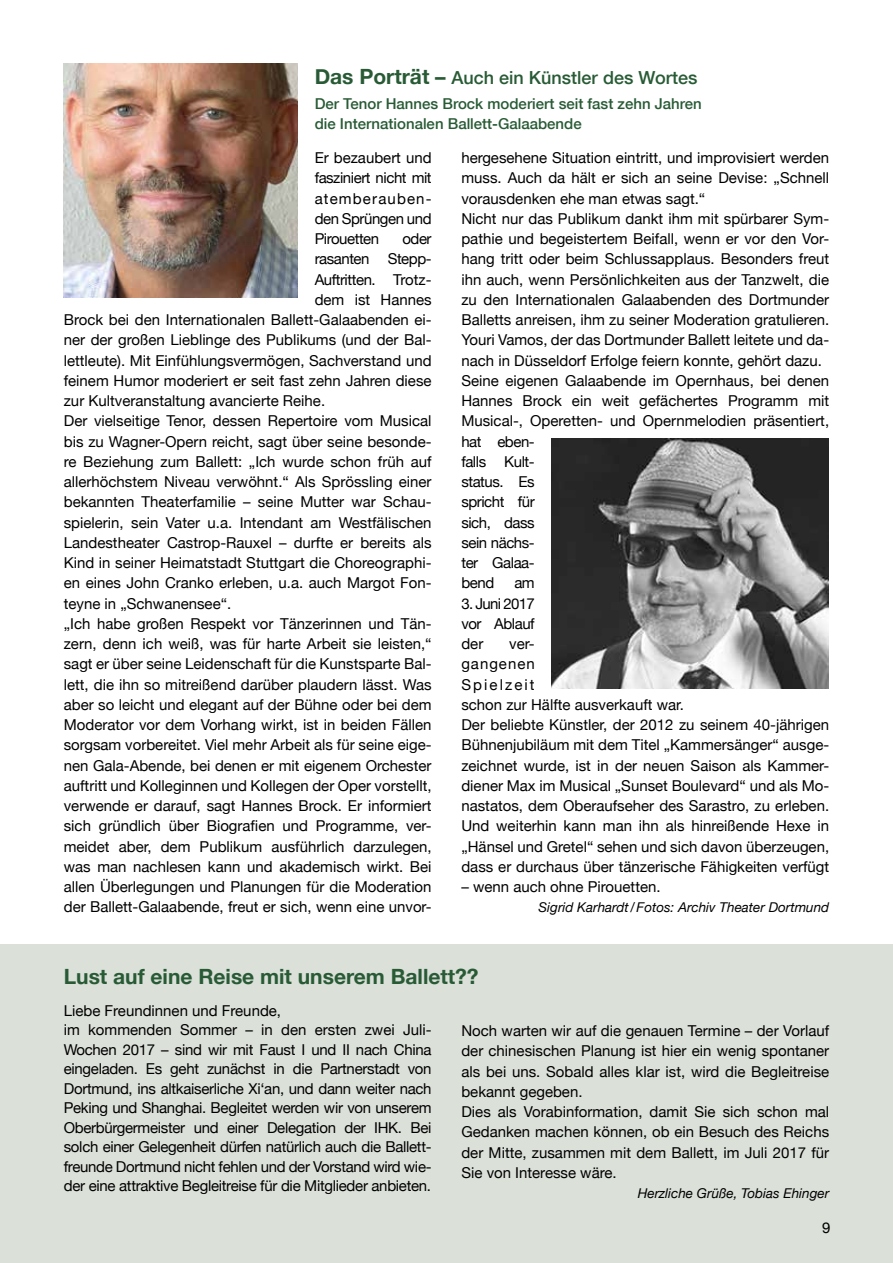
<style>
.page{position:relative;width:893px;height:1263px;background:#fff}
.page>*{position:absolute;margin:0;border:0;box-sizing:border-box;transform-origin:0 0}
.t1{font:700 21px "Helvetica Neue";color:#285b35}
.t2{font:500 18px "Helvetica Neue";color:#285b35}
.t3{font:15px/20.2px "Helvetica Neue";color:#000}
.t4{font:15px/19.5px "Helvetica Neue";letter-spacing:-.02em;color:#000}
.t5{font:500 15px/20.2px "Helvetica Neue";color:#285b35}
.t6{font:15px "Helvetica Neue";letter-spacing:-.03em;color:#000}
.t7{font:italic 13.5px "Helvetica Neue";color:#000}
.s1{font-weight:700;font-size:21px}
</style>
<div class="page">
<div style="left:0;top:944px;width:893px;height:319px;background:#dbe0d9"></div>
<img style="left:64px;top:64px;width:234px;height:234px">
<img style="left:552px;top:438px;width:276px;height:251px">
<p class="t2" style="left:315px;top:63px;width:384px"><span class="s1">Das Porträt –</span> Auch ein Künstler des Wortes</p>
<p class="t5" style="left:315px;top:93px;width:389px">Der Tenor Hannes Brock moderiert seit fast zehn Jahren die Internationalen Ballett-Galaabende</p>
<p class="t3" style="left:315px;top:147px;width:118px;text-align:justify">Er bezaubert und fasziniert nicht mit atemberauben&shy;den Sprüngen und Pirouetten</p>
<p class="t3" style="left:402px;top:228px;width:31px">oder</p>
<p class="t6" style="left:315px;top:246px;width:118px">rasanten Stepp-</p>
<p class="t6" style="left:315px;top:266px;width:118px">Auftritten. Trotz-</p>
<p class="t3" style="left:315px;top:288px;width:118px">dem ist Hannes</p>
<p class="t3" style="left:64px;top:309px;width:369px">Brock bei den Internationalen Ballett-Galaabenden ei-</p>
<p class="t3" style="left:64px;top:329px;width:369px">ner der großen Lieblinge des Publikums (und der Bal-</p>
<p class="t3" style="left:64px;top:349px;width:369px">lettleute). Mit Einfühlungsvermögen, Sachverstand und</p>
<p class="t3" style="left:64px;top:369px;width:369px">feinem Humor moderiert er seit fast zehn Jahren diese</p>
<p class="t3" style="left:64px;top:390px;width:263px">zur Kultveranstaltung avancierte Reihe.</p>
<p class="t3" style="left:64px;top:410px;width:369px">Der vielseitige Tenor, dessen Repertoire vom Musical</p>
<p class="t3" style="left:64px;top:430px;width:369px">bis zu Wagner-Opern reicht, sagt über seine besonde-</p>
<p class="t3" style="left:64px;top:450px;width:369px">re Beziehung zum Ballett: „Ich wurde schon früh auf</p>
<p class="t3" style="left:64px;top:471px;width:369px">allerhöchstem Niveau verwöhnt.“ Als Sprössling einer</p>
<p class="t3" style="left:64px;top:491px;width:369px">bekannten Theaterfamilie – seine Mutter war Schau-</p>
<p class="t3" style="left:64px;top:511px;width:369px">spielerin, sein Vater u.a. Intendant am Westfälischen</p>
<p class="t3" style="left:64px;top:531px;width:369px">Landestheater Castrop-Rauxel – durfte er bereits als</p>
<p class="t3" style="left:64px;top:552px;width:369px">Kind in seiner Heimatstadt Stuttgart die Choreographi-</p>
<p class="t3" style="left:64px;top:572px;width:369px">en eines John Cranko erleben, u.a. auch Margot Fon-</p>
<p class="t3" style="left:64px;top:592px;width:169px">teyne in „Schwanensee“.</p>
<p class="t3" style="left:64px;top:612px;width:369px">„Ich habe großen Respekt vor Tänzerinnen und Tän-</p>
<p class="t3" style="left:64px;top:633px;width:369px">zern, denn ich weiß, was für harte Arbeit sie leisten,“</p>
<p class="t3" style="left:64px;top:653px;width:369px">sagt er über seine Leidenschaft für die Kunstsparte Bal-</p>
<p class="t3" style="left:64px;top:673px;width:369px">lett, die ihn so mitreißend darüber plaudern lässt. Was</p>
<p class="t3" style="left:64px;top:693px;width:369px">aber so leicht und elegant auf der Bühne oder bei dem</p>
<p class="t3" style="left:64px;top:714px;width:369px">Moderator vor dem Vorhang wirkt, ist in beiden Fällen</p>
<p class="t3" style="left:64px;top:734px;width:369px">sorgsam vorbereitet. Viel mehr Arbeit als für seine eige-</p>
<p class="t3" style="left:64px;top:754px;width:369px">nen Gala-Abende, bei denen er mit eigenem Orchester</p>
<p class="t3" style="left:64px;top:774px;width:369px">auftritt und Kolleginnen und Kollegen der Oper vorstellt,</p>
<p class="t3" style="left:64px;top:795px;width:369px">verwende er darauf, sagt Hannes Brock. Er informiert</p>
<p class="t3" style="left:64px;top:815px;width:369px">sich gründlich über Biografien und Programme, ver-</p>
<p class="t3" style="left:64px;top:835px;width:369px">meidet aber, dem Publikum ausführlich darzulegen,</p>
<p class="t3" style="left:64px;top:855px;width:369px">was man nachlesen kann und akademisch wirkt. Bei</p>
<p class="t3" style="left:64px;top:876px;width:369px">allen Überlegungen und Planungen für die Moderation</p>
<p class="t3" style="left:64px;top:896px;width:369px">der Ballett-Galaabende, freut er sich, wenn eine unvor-</p>
<p class="t3" style="left:461px;top:147px;width:369px">hergesehene Situation eintritt, und improvisiert werden muss. Auch da hält er sich an seine Devise: „Schnell vorausdenken ehe man etwas sagt.“<br>Nicht nur das Publikum dankt ihm mit spürbarer Sym&shy;pathie und begeistertem Beifall, wenn er vor den Vor&shy;hang tritt oder beim Schlussapplaus. Besonders freut ihn auch, wenn Persönlichkeiten aus der Tanzwelt, die zu den Internationalen Galaabenden des Dortmunder Balletts anreisen, ihm zu seiner Moderation gratulieren.<br>Youri Vamos, der das Dortmunder Ballett leitete und da&shy;nach in Düsseldorf Erfolge feiern konnte, gehört dazu.<br>Seine eigenen Galaabende im Opernhaus, bei denen Hannes Brock ein weit gefächertes Programm mit Musical-, Operetten- und Opernmelodien präsentiert, hat eben-<br>falls Kult-<br>status. Es<br>spricht für<br>sich, dass<br>sein nächs-<br>ter Galaa-<br>bend</p>
<p class="t3" style="left:514px;top:572px;width:22px">am</p>
<p class="t3" style="left:461px;top:592px;width:75px;text-align:justify">3. Juni 2017 vor Ablauf der</p>
<p class="t3" style="left:461px;top:633px;width:369px;text-indent:48px">ver-<br>gangenen<br>Spielzeit<br>schon zur Hälfte ausverkauft war.<br>Der beliebte Künstler, der 2012 zu seinem 40-jährigen Bühnenjubiläum mit dem Titel „Kammersänger“ ausge&shy;zeichnet wurde, ist in der neuen Saison als Kammer&shy;diener Max im Musical „Sunset Boulevard“ und als Mo&shy;nastatos, dem Oberaufseher des Sarastro, zu erleben.<br>Und weiterhin kann man ihn als hinreißende Hexe in „Hänsel und Gretel“ sehen und sich davon überzeugen, dass er durchaus über tänzerische Fähigkeiten verfügt</p>
<p class="t3" style="left:461px;top:876px;width:201px">– wenn auch ohne Pirouetten.</p>
<p class="t7" style="left:538px;top:896px;width:292px">Sigrid Karhardt/Fotos: Archiv Theater Dortmund</p>
<h1 class="t1" style="left:64px;top:957px;width:416px">Lust auf eine Reise mit unserem Ballett??</h1>
<p class="t4" style="left:64px;top:999px;width:369px">Liebe Freundinnen und Freunde,<br>im kommenden Sommer – in den ersten zwei Juli-Wochen 2017 – sind wir mit Faust I und II nach China eingeladen. Es geht zunächst in die Partnerstadt von Dortmund, ins altkaiserliche Xi‘an, und dann weiter nach Peking und Shanghai. Begleitet werden wir von unserem Oberbürgermeister und einer Delegation der IHK. Bei solch einer Gelegenheit dürfen natürlich auch die Ballett&shy;freunde Dortmund nicht fehlen und der Vorstand wird wie&shy;der eine attraktive Begleitreise für die Mitglieder anbieten.</p>
<p class="t3" style="left:461px;top:1019px;width:369px">Noch warten wir auf die genauen Termine – der Vorlauf der chinesischen Planung ist hier ein wenig spontaner als bei uns. Sobald alles klar ist, wird die Begleitreise bekannt gegeben.<br>Dies als Vorabinformation, damit Sie sich schon mal Gedanken machen können, ob ein Besuch des Reichs der Mitte, zusammen mit dem Ballett, im Juli 2017 für Sie von Interesse wäre.</p>
<p class="t7" style="left:638px;top:1182px;width:193px">Herzliche Grüße, Tobias Ehinger</p>
<p class="t3" style="left:822px;top:1216px;width:10px">9</p>
</div>
